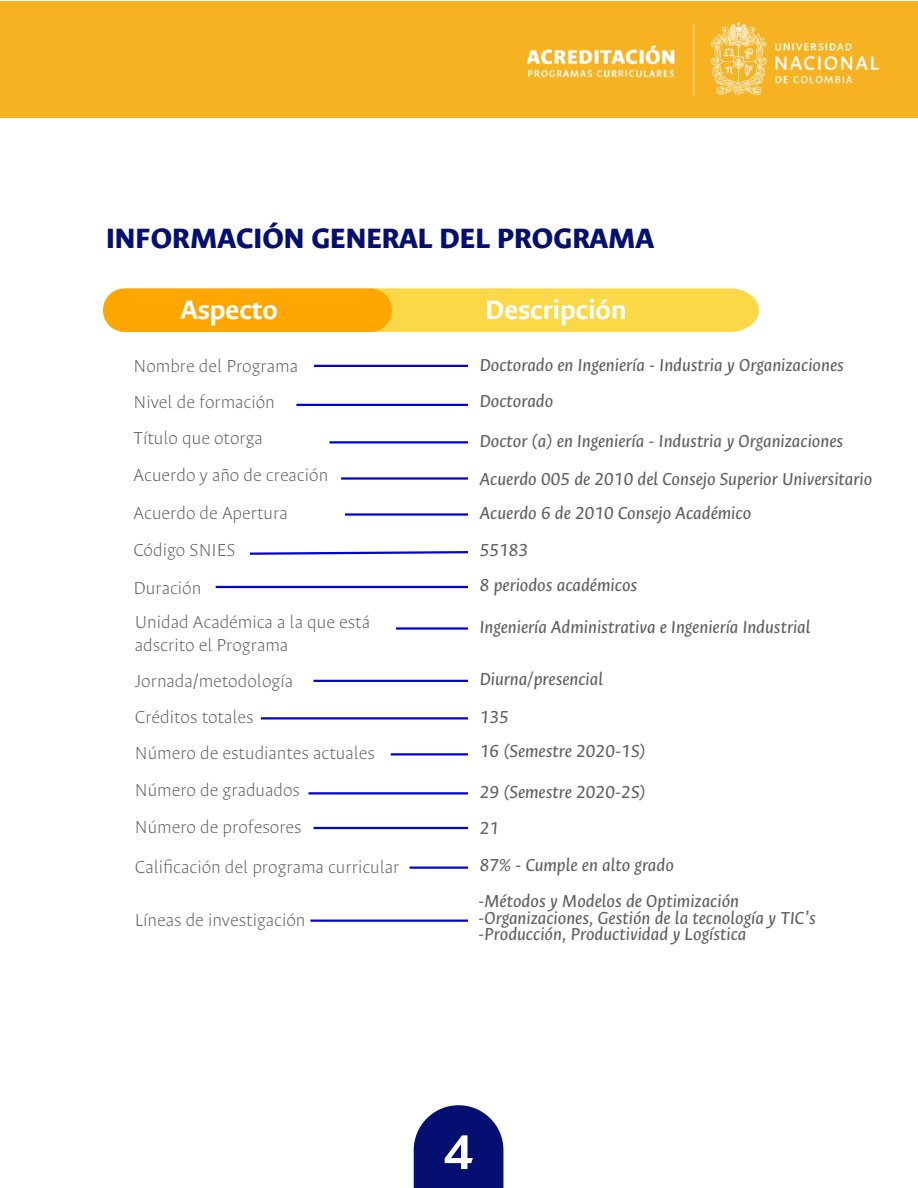
<style>
.page{position:relative;width:918px;height:1188px;background:#fff}
.page>*{position:absolute;margin:0;border:0;box-sizing:border-box;transform-origin:0 0}
.t1{font:700 54px "Ancizar Sans";color:#fff}
.t2{font:800 31.5px "Ancizar Sans";color:#040f71}
.t3{font:700 30px "Ancizar Sans";color:#fff}
.t4{font:italic 19.5px/37.7px "Ancizar Sans";color:#606060}
.t5{font:100 19.5px/37px "Ancizar Sans";color:#606060}
</style>
<div class="page">
<svg style="left:414px;top:1105px;width:89px;height:83px"></svg>
<div style="left:0;top:1px;width:918px;height:117px;background:#f6b221"></div>
<img style="left:526px;top:23px;width:352px;height:73px">
<div style="left:375px;top:288px;width:384px;height:44px;background:#fad847"></div>
<div style="left:103px;top:288px;width:289px;height:44px;background:#ffa700;border-radius:22px"></div>
<hr style="left:314px;top:365px;width:154px;height:2px;background:#0103d8">
<hr style="left:296px;top:404px;width:172px;height:2px;background:#0103d8">
<hr style="left:329px;top:441px;width:139px;height:3px;background:#0103d8">
<hr style="left:341px;top:477px;width:127px;height:3px;background:#0103d8">
<hr style="left:345px;top:513px;width:123px;height:3px;background:#0103d8">
<svg style="left:249px;top:551px;width:219px;height:4px"></svg>
<hr style="left:216px;top:586px;width:252px;height:2px;background:#0103d8">
<hr style="left:396px;top:627px;width:72px;height:3px;background:#0103d8">
<hr style="left:314px;top:680px;width:154px;height:2px;background:#0103d8">
<hr style="left:261px;top:717px;width:207px;height:3px;background:#0103d8">
<hr style="left:391px;top:753px;width:77px;height:3px;background:#0103d8">
<hr style="left:309px;top:792px;width:159px;height:3px;background:#0103d8">
<hr style="left:314px;top:827px;width:154px;height:2px;background:#0103d8">
<hr style="left:410px;top:867px;width:58px;height:2px;background:#0103d8">
<hr style="left:310px;top:920px;width:158px;height:2px;background:#0103d8">
<h2 class="t2" style="left:106px;top:220px;width:550px">INFORMACIÓN GENERAL DEL PROGRAMA</h2>
<h3 class="t3" style="left:181px;top:293px;width:99px">Aspecto</h3>
<h3 class="t3" style="left:485px;top:293px;width:143px">Descripción</h3>
<p class="t4" style="left:480px;top:347px;width:366px;line-height:36px">Doctorado en Ingeniería - Industria y Organizaciones<br>Doctorado</p>
<p class="t4" style="left:480px;top:422px;width:394px">Doctor (a) en Ingeniería - Industria y Organizaciones<br>Acuerdo 005 de 2010 del Consejo Superior Universitario</p>
<p class="t4" style="left:480px;top:494px;width:273px">Acuerdo 6 de 2010 Consejo Académico<br>55183</p>
<p class="t4" style="left:480px;top:564px;width:332px;line-height:42.2px">8 periodos académicos<br>Ingeniería Administrativa e Ingeniería Industrial</p>
<p class="t4" style="left:480px;top:661px;width:125px">Diurna/presencial<br>135</p>
<p class="t4" style="left:480px;top:731px;width:168px;line-height:40.5px">16 (Semestre 2020-1S)<br>29 (Semestre 2020-2S)</p>
<p class="t4" style="left:480px;top:809px;width:21px">21</p>
<p class="t5" style="left:133px;top:347px;width:196px">Nombre del Programa<br>Nivel de formación<br>Título que otorga<br>Acuerdo y año de creación<br>Acuerdo de Apertura<br>Código SNIES<br>Duración</p>
<p class="t5" style="left:135px;top:611px;width:237px;line-height:22.5px">Unidad Académica a la que está adscrito el Programa</p>
<p class="t5" style="left:135px;top:663px;width:242px;line-height:36px">Jornada/metodología<br>Créditos totales<br>Número de estudiantes actuales</p>
<p class="t5" style="left:135px;top:772px;width:168px">Número de graduados<br>Número de profesores</p>
<p class="t5" style="left:135px;top:848px;width:266px">Calificación del programa curricular</p>
<p class="t4" style="left:478px;top:847px;width:262px;line-height:36.2px">87% - Cumple en alto grado -Métodos y Modelos de Optimización</p>
<p class="t4" style="left:478px;top:910px;width:339px;line-height:16.5px">-Organizaciones, Gestión de la tecnología y TIC’s -Producción, Productividad y Logística</p>
<p class="t5" style="left:135px;top:902px;width:172px">Líneas de investigación</p>
<h1 class="t1" style="left:444px;top:1122px;width:31px">4</h1>
</div>
